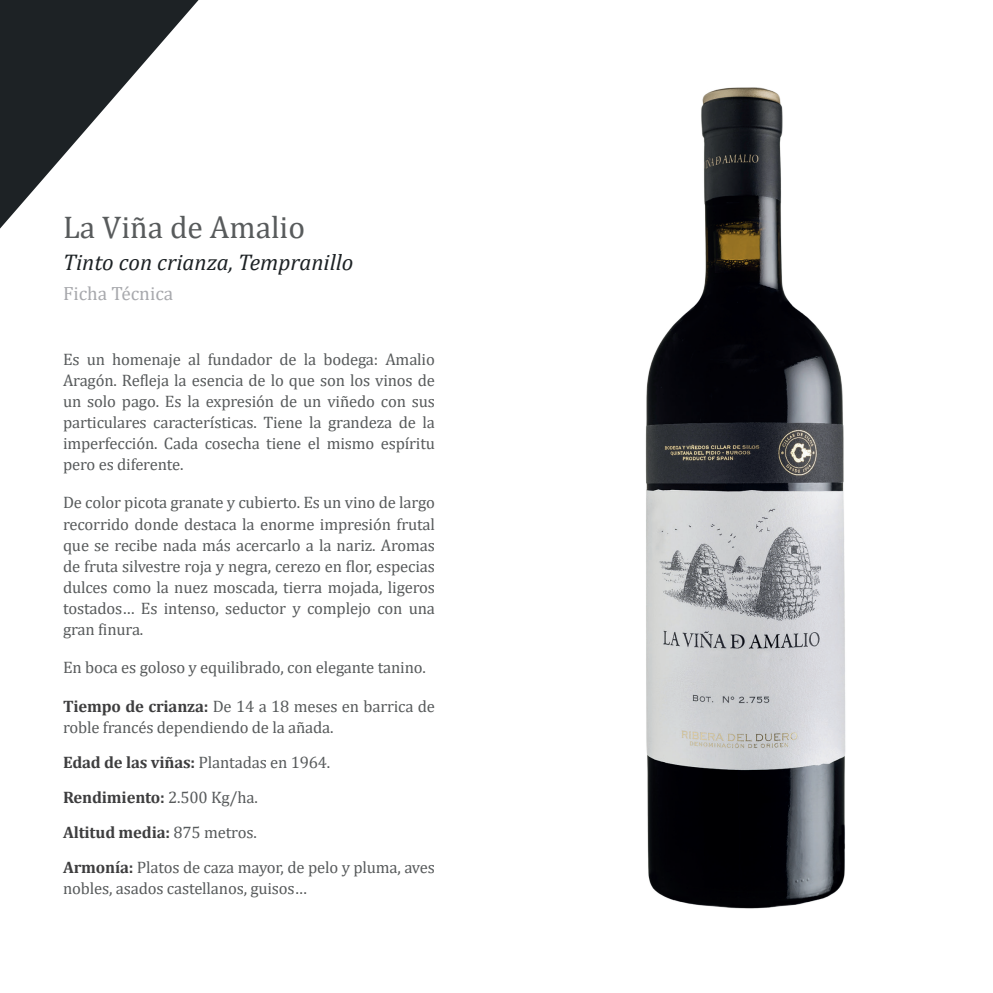
<style>
.page{position:relative;width:993px;height:993px;background:#fff}
.page>*{position:absolute;margin:0;border:0;box-sizing:border-box;transform-origin:0 0}
.t1{font:31.5px "Cambria";color:#585b5c}
.t2{font:italic 22.75px "Cambria";color:#1d2225}
.t3{font:19.25px "Cambria";color:#a8a9ad}
.t4{font:16.62px/21px "Cambria";letter-spacing:-.01em;color:#585b5c;text-align:justify}
.t5{font:700 16.62px "Cambria";letter-spacing:-.01em;color:#3e3e3f}
.s1{font-weight:700;color:#3e3e3f}
.s2{font-weight:400;color:#585b5c}
</style>
<div class="page">
<svg style="left:0;top:0;width:198px;height:228px;fill:#1d2225"></svg>
<img style="left:645px;top:87px;width:201px;height:822px">
<p class="t1" style="left:63px;top:208px;width:243px">La Viña de Amalio</p>
<p class="t2" style="left:63px;top:246px;width:292px">Tinto con crianza, Tempranillo</p>
<p class="t3" style="left:63px;top:282px;width:112px">Ficha Técnica</p>
<p class="t4" style="left:63px;top:348px;width:373px">Es un homenaje al fundador de la bodega: Amalio Aragón. Refleja la esencia de lo que son los vinos de un solo pago. Es la expresión de un viñedo con sus particulares características. Tiene la grandeza de la imperfección. Cada cosecha tiene el mismo espíritu pero es diferente.</p>
<p class="t4" style="left:63px;top:492px;width:373px">De color picota granate y cubierto. Es un vino de largo recorrido donde destaca la enorme impresión frutal que se recibe nada más acercarlo a la nariz. Aromas de fruta silvestre roja y negra, cerezo en flor, especias dulces como la nuez moscada, tierra mojada, ligeros tostados… Es intenso, seductor y complejo con una gran finura.</p>
<p class="t4" style="left:63px;top:656px;width:364px">En boca es goloso y equilibrado, con elegante tanino.</p>
<p class="t4" style="left:63px;top:695px;width:373px"><span class="s1">Tiempo de crianza:</span> De 14 a 18 meses en barrica de roble francés dependiendo de la añada.</p>
<p class="t4" style="left:63px;top:751px;width:269px"><span class="s1">Edad de las viñas:</span> Plantadas en 1964.</p>
<p class="t5" style="left:63px;top:785px;width:196px">Rendimiento: <span class="s2">2.500 Kg/ha.</span></p>
<p class="t5" style="left:63px;top:820px;width:195px">Altitud media: <span class="s2">875 metros.</span></p>
<p class="t4" style="left:63px;top:856px;width:373px"><span class="s1">Armonía:</span> Platos de caza mayor, de pelo y pluma, aves nobles, asados castellanos, guisos…</p>
</div>
